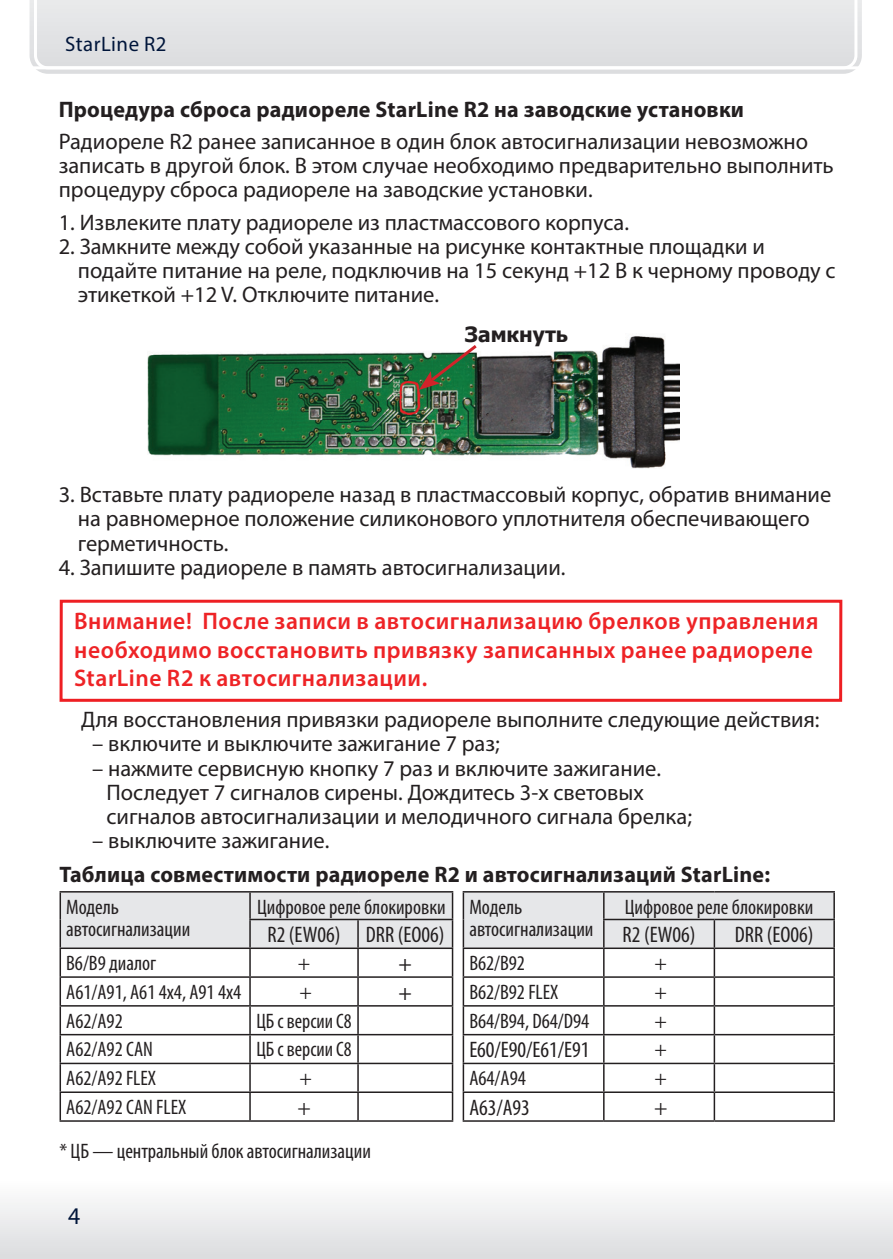
<style>
.page{position:relative;width:893px;height:1259px;background:#fff}
.page>*{position:absolute;margin:0;border:0;box-sizing:border-box;transform-origin:0 0}
.t1{font:600 24px/28.8px "Myriad Pro";letter-spacing:.025em;color:#ee2326}
.t2{font:24px "Myriad Pro";color:#00153a}
.t3{font:22.5px/24px "Myriad Pro";color:#231f20}
.t4{font:700 22.5px "Myriad Pro";letter-spacing:.01em;color:#231f20}
.t5{font:condensed 22.5px "Myriad Pro";color:#231f20}
.t6{font:condensed 21px/22.5px "Myriad Pro";color:#231f20}
.t7{font:21px "Myriad Pro";letter-spacing:.025em;color:#00153a}
.t8{font:700 21px "Tahoma";color:#231f20}
</style>
<div class="page">
<hr style="left:39px;top:71px;width:814px;height:3px;background:#dcdddf">
<div style="left:0;top:1172px;width:893px;height:87px;background:linear-gradient(to bottom,#fff,#dadbde)"></div>
<svg style="left:29px;top:0;width:833px;height:71px;background:#e4e5e6"></svg>
<img style="left:147px;top:336px;width:532px;height:133px">
<hr style="left:60px;top:891px;width:190px;height:1px;background:#231f20">
<hr style="left:250px;top:891px;width:108px;height:1px;background:#231f20">
<hr style="left:358px;top:891px;width:95px;height:1px;background:#231f20">
<svg style="left:60px;top:892px;width:393px;height:228px"></svg>
<hr style="left:60px;top:1120px;width:190px;height:1px;background:#231f20">
<hr style="left:250px;top:1120px;width:108px;height:1px;background:#231f20">
<hr style="left:358px;top:1120px;width:95px;height:1px;background:#231f20">
<hr style="left:463px;top:891px;width:141px;height:1px;background:#231f20">
<hr style="left:604px;top:891px;width:110px;height:1px;background:#231f20">
<hr style="left:714px;top:891px;width:121px;height:1px;background:#231f20">
<hr style="left:833px;top:892px;width:2px;height:26px;background:#231f20">
<hr style="left:714px;top:918px;width:121px;height:2px;background:#231f20">
<hr style="left:833px;top:920px;width:2px;height:27px;background:#231f20">
<hr style="left:714px;top:947px;width:121px;height:2px;background:#231f20">
<hr style="left:833px;top:949px;width:2px;height:27px;background:#231f20">
<hr style="left:714px;top:976px;width:121px;height:2px;background:#231f20">
<hr style="left:833px;top:978px;width:2px;height:27px;background:#231f20">
<hr style="left:714px;top:1005px;width:121px;height:1px;background:#231f20">
<hr style="left:833px;top:1006px;width:2px;height:28px;background:#231f20">
<hr style="left:714px;top:1034px;width:121px;height:1px;background:#231f20">
<hr style="left:833px;top:1035px;width:2px;height:27px;background:#231f20">
<hr style="left:714px;top:1062px;width:121px;height:2px;background:#231f20">
<hr style="left:833px;top:1064px;width:2px;height:27px;background:#231f20">
<hr style="left:714px;top:1091px;width:121px;height:2px;background:#231f20">
<svg style="left:463px;top:892px;width:371px;height:228px"></svg>
<hr style="left:833px;top:1093px;width:2px;height:27px;background:#231f20">
<hr style="left:463px;top:1120px;width:141px;height:1px;background:#231f20">
<hr style="left:604px;top:1120px;width:110px;height:1px;background:#231f20">
<hr style="left:714px;top:1120px;width:121px;height:1px;background:#231f20">
<div style="left:60px;top:600px;width:782px;height:102px;border:3px solid #ee1f23"></div>
<svg style="left:419px;top:342px;width:61px;height:48px"></svg>
<p class="t7" style="left:65px;top:31px;width:103px">StarLine R2</p>
<p class="t4" style="left:59px;top:95px;width:687px">Процедура сброса радиореле StarLine R2 на заводские установки</p>
<p class="t3" style="left:59px;top:129px;width:777px">Радиореле R2 ранее записанное в один блок автосигнализации невозможно записать в другой блок. В этом случае необходимо предварительно выполнить процедуру сброса радиореле на заводские установки.</p>
<p class="t3" style="left:59px;top:210px;width:572px">1. Извлеките плату радиореле из пластмассового корпуса.</p>
<p class="t3" style="left:78px;top:234px;width:759px;text-indent:-19px">2. Замкните между собой указанные на рисунке контактные площадки и подайте питание на реле, подключив на 15 секунд +12 В к черному проводу с этикеткой +12 V. Отключите питание.</p>
<p class="t8" style="left:465px;top:320px;width:105px">Замкнуть</p>
<p class="t3" style="left:78px;top:482px;width:755px;text-indent:-19px">3. Вставьте плату радиореле назад в пластмассовый корпус, обратив внимание на равномерное положение силиконового уплотнителя обеспечивающего герметичность.</p>
<p class="t3" style="left:59px;top:554px;width:508px">4. Запишите радиореле в память автосигнализации.</p>
<p class="t1" style="left:74px;top:606px;width:746px">Внимание! После записи в автосигнализацию брелков управления необходимо восстановить привязку записанных ранее радиореле<br>StarLine R2 к автосигнализации.</p>
<p class="t3" style="left:81px;top:707px;width:740px">Для восстановления привязки радиореле выполните следующие действия:</p>
<p class="t3" style="left:92px;top:731px;width:409px">– включите и выключите зажигание 7 раз;</p>
<p class="t3" style="left:106px;top:755px;width:587px;text-indent:-14px">– нажмите сервисную кнопку 7 раз и включите зажигание.<br>Последует 7 сигналов сирены. Дождитесь 3-х световых сигналов автосигнализации и мелодичного сигнала брелка;</p>
<p class="t3" style="left:92px;top:827px;width:239px">– выключите зажигание.</p>
<p class="t4" style="left:60px;top:860px;width:712px">Таблица совместимости радиореле R2 и автосигнализаций StarLine:</p>
<p class="t6" style="left:66px;top:895px;width:126px">Модель автосигнализации</p>
<p class="t6" style="left:257px;top:895px;width:190px">Цифровое реле блокировки</p>
<p class="t5" style="left:268px;top:921px;width:179px">R2 (EW06) DRR (EO06)</p>
<p class="t6" style="left:66px;top:951px;width:91px">В6/B9 диалог</p>
<p class="t6" style="left:298px;top:951px;width:14px">+</p>
<p class="t3" style="left:399px;top:951px;width:15px">+</p>
<p class="t6" style="left:66px;top:980px;width:177px">А61/A91, A61 4x4, A91 4x4</p>
<p class="t6" style="left:299px;top:980px;width:14px">+</p>
<p class="t3" style="left:399px;top:980px;width:15px">+</p>
<p class="t6" style="left:66px;top:1009px;width:58px">A62/A92</p>
<p class="t6" style="left:256px;top:1009px;width:97px">ЦБ с версии С8</p>
<p class="t6" style="left:66px;top:1038px;width:88px">A62/A92 CAN</p>
<p class="t6" style="left:256px;top:1038px;width:97px">ЦБ с версии С8</p>
<p class="t6" style="left:66px;top:1066px;width:91px">A62/A92 FLEX</p>
<p class="t6" style="left:299px;top:1066px;width:14px">+</p>
<p class="t6" style="left:66px;top:1095px;width:122px">A62/A92 CAN FLEX</p>
<p class="t5" style="left:297px;top:1094px;width:15px">+</p>
<p class="t6" style="left:60px;top:1139px;width:313px">* ЦБ — центральный блок автосигнализации</p>
<p class="t2" style="left:68px;top:1201px;width:14px">4</p>
<p class="t6" style="left:469px;top:895px;width:126px">Модель автосигнализации</p>
<p class="t6" style="left:625px;top:895px;width:190px">Цифровое реле блокировки</p>
<p class="t5" style="left:623px;top:921px;width:74px">R2 (EW06)</p>
<p class="t5" style="left:735px;top:921px;width:80px">DRR (EO06)</p>
<p class="t6" style="left:469px;top:951px;width:57px">B62/B92</p>
<p class="t6" style="left:654px;top:951px;width:14px">+</p>
<p class="t6" style="left:469px;top:980px;width:91px">B62/B92 FLEX</p>
<p class="t6" style="left:654px;top:980px;width:14px">+</p>
<p class="t6" style="left:469px;top:1009px;width:122px">B64/B94, D64/D94</p>
<p class="t6" style="left:654px;top:1009px;width:14px">+</p>
<p class="t5" style="left:469px;top:1036px;width:122px">E60/E90/E61/E91</p>
<p class="t6" style="left:654px;top:1038px;width:14px">+</p>
<p class="t6" style="left:469px;top:1066px;width:58px">A64/A94</p>
<p class="t6" style="left:654px;top:1066px;width:14px">+</p>
<p class="t5" style="left:469px;top:1094px;width:62px">A63/A93</p>
<p class="t5" style="left:654px;top:1094px;width:15px">+</p>
</div>
